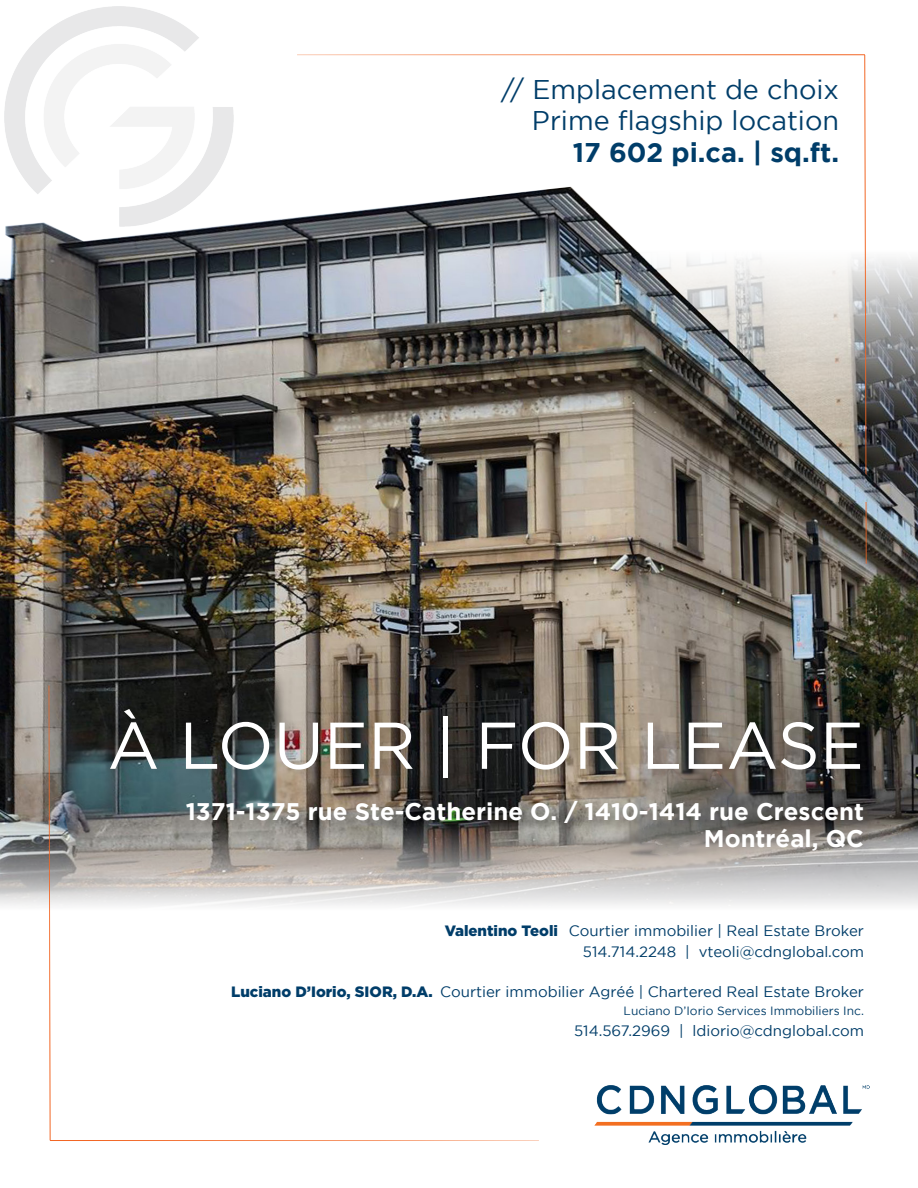
<style>
.page{position:relative;width:918px;height:1188px;background:#fff}
.page>*{position:absolute;margin:0;border:0;box-sizing:border-box;transform-origin:0 0}
.t1{font:66px "Gotham";color:#fff}
.t2{font:27px "Gotham";color:#003d69}
.t3{font:700 27px "Gotham";color:#003d69}
.t4{font:700 24px "Gotham";color:#fff}
.t5{font:15px "Gotham";color:#003d69}
.t6{font:12px "Gotham";color:#003d69}
.s1{font-weight:900}
</style>
<div class="page">
<img style="left:0;top:490px;width:918px;height:295px">
<svg style="left:867px;top:257px;width:51px;height:233px;background:#797a7d"></svg>
<svg style="left:0;top:785px;width:918px;height:121px;background:#bcbab9"></svg>
<hr style="left:297px;top:54px;width:568px;height:1px;background:#f26624">
<svg style="left:864px;top:54px;width:3px;height:511px"></svg>
<div style="left:109px;top:705px;width:767px;height:156px;background:#231f20;opacity:.18"></div>
<hr style="left:50px;top:1140px;width:489px;height:1px;background:#f26624">
<svg style="left:48px;top:685px;width:3px;height:456px"></svg>
<img style="left:594px;top:1086px;width:276px;height:58px">
<img style="left:0;top:66px;width:867px;height:435px">
<p class="t2" style="left:501px;top:74px;width:339px">// Emplacement de choix</p>
<p class="t2" style="left:532px;top:106px;width:309px">Prime flagship location</p>
<p class="t3" style="left:573px;top:137px;width:268px">17 602 pi.ca. | sq.ft.</p>
<p class="t1" style="left:107px;top:709px;width:758px">À LOUER | FOR LEASE</p>
<p class="t4" style="left:186px;top:797px;width:680px">1371-1375 rue Ste-Catherine O. / 1410-1414 rue Crescent</p>
<p class="t4" style="left:704px;top:824px;width:162px">Montréal, QC</p>
<p class="t5" style="left:445px;top:922px;width:421px"><span class="s1">Valentino Teoli</span> Courtier immobilier | Real Estate Broker</p>
<p class="t5" style="left:583px;top:943px;width:283px">514.714.2248 | vteoli@cdnglobal.com</p>
<p class="t5" style="left:231px;top:984px;width:634px"><span class="s1">Luciano D’Iorio, SIOR, D.A.</span> Courtier immobilier Agréé | Chartered Real Estate Broker</p>
<p class="t6" style="left:624px;top:1004px;width:242px">Luciano D’Iorio Services Immobiliers Inc.</p>
<p class="t5" style="left:574px;top:1023px;width:291px">514.567.2969 | ldiorio@cdnglobal.com</p>
</div>
